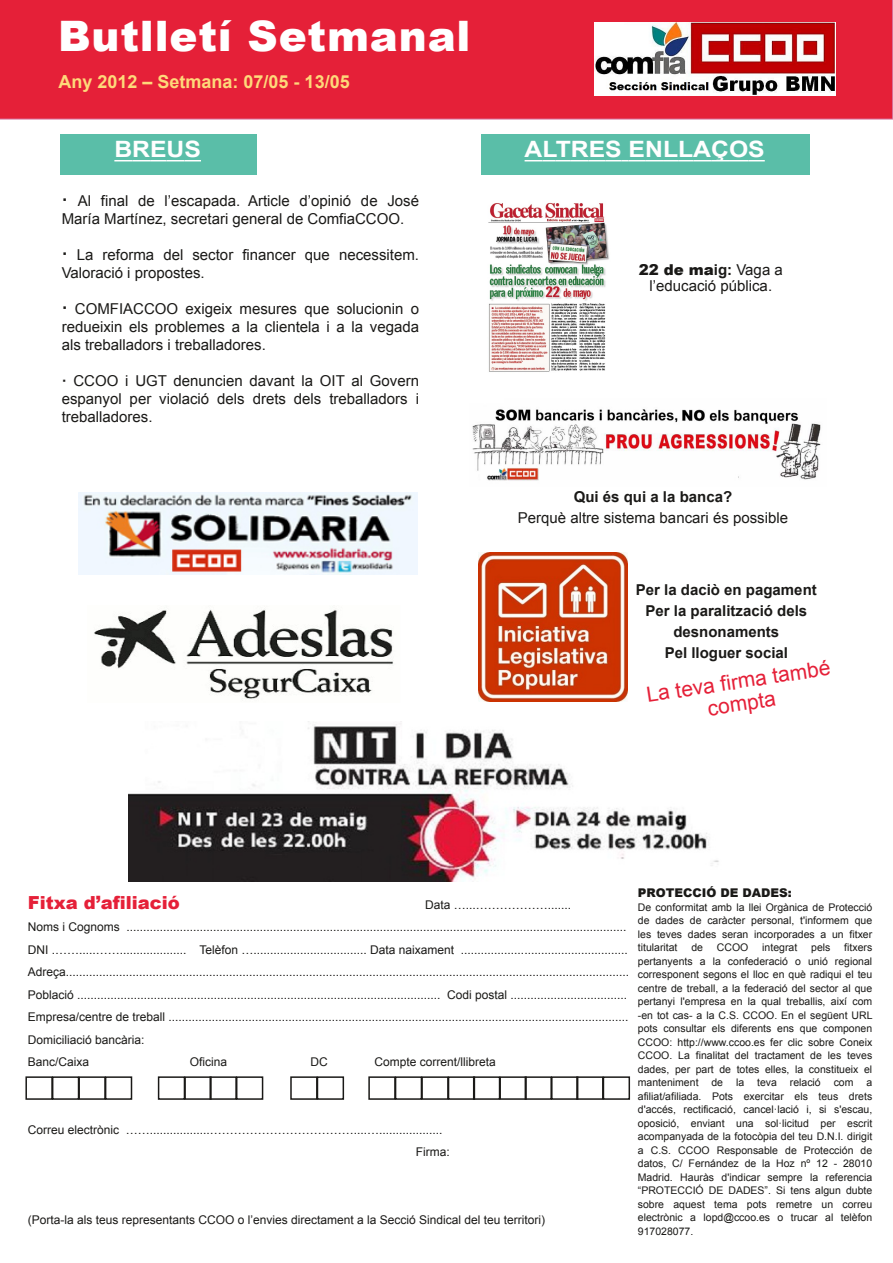
<style>
.page{position:relative;width:893px;height:1263px;background:#fff}
.page>*{position:absolute;margin:0;border:0;box-sizing:border-box;transform-origin:0 0}
.t1{font:900 42px "Arial";letter-spacing:.02em;color:#fff}
.t2{font:700 22.5px "Arial";color:#fff;scale:1.1 1}
.t3{font:21px/22.5px "Arial";color:#e52038;text-align:center}
.t4{font:700 18px "Arial";color:#fed97a}
.t5{font:900 18px "Arial";color:#e52038}
.t6{font:15px/18px "Arial";color:#1a1917}
.t7{font:700 15px/21px "Arial";color:#1a1917;text-align:center}
.t8{font:12px/22.5px "Arial";color:#1a1917}
.t9{font:900 12px "Arial";color:#1a1917}
.t10{font:10.5px/13.5px "Arial";color:#1a1917;text-align:justify}
.s1{font-weight:700;font-size:18px}
.s2{font-weight:700}
.s3{font-weight:900}
</style>
<div class="page">
<div style="left:0;top:0;width:893px;height:119px;background:#e52038"></div>
<img style="left:595px;top:22px;width:241px;height:73px">
<div style="left:60px;top:135px;width:196px;height:40px;background:#5abea8"></div>
<svg style="left:114px;top:160px;width:87px;height:1px"></svg>
<div style="left:481px;top:135px;width:329px;height:40px;background:#5abea8"></div>
<svg style="left:525px;top:160px;width:240px;height:1px"></svg>
<img style="left:78px;top:492px;width:340px;height:83px">
<img style="left:94px;top:609px;width:299px;height:90px">
<img style="left:479px;top:553px;width:149px;height:148px">
<img style="left:128px;top:721px;width:591px;height:161px">
<img style="left:488px;top:202px;width:121px;height:170px">
<img style="left:472px;top:409px;width:349px;height:72px">
<div style="left:25px;top:1076px;width:28px;height:24px;border:2px solid #1a1917"></div>
<div style="left:52px;top:1076px;width:27px;height:24px;border:2px solid #1a1917"></div>
<div style="left:78px;top:1076px;width:28px;height:24px;border:2px solid #1a1917"></div>
<div style="left:105px;top:1076px;width:27px;height:24px;border:2px solid #1a1917"></div>
<div style="left:158px;top:1076px;width:27px;height:24px;border:2px solid #1a1917"></div>
<div style="left:184px;top:1076px;width:28px;height:24px;border:2px solid #1a1917"></div>
<div style="left:209px;top:1076px;width:28px;height:24px;border:2px solid #1a1917"></div>
<div style="left:236px;top:1076px;width:27px;height:24px;border:2px solid #1a1917"></div>
<div style="left:290px;top:1076px;width:28px;height:24px;border:2px solid #1a1917"></div>
<div style="left:317px;top:1076px;width:27px;height:24px;border:2px solid #1a1917"></div>
<div style="left:368px;top:1076px;width:28px;height:24px;border:2px solid #1a1917"></div>
<div style="left:395px;top:1076px;width:27px;height:24px;border:2px solid #1a1917"></div>
<div style="left:421px;top:1076px;width:28px;height:24px;border:2px solid #1a1917"></div>
<div style="left:448px;top:1076px;width:27px;height:24px;border:2px solid #1a1917"></div>
<div style="left:473px;top:1076px;width:27px;height:24px;border:2px solid #1a1917"></div>
<div style="left:499px;top:1076px;width:28px;height:24px;border:2px solid #1a1917"></div>
<div style="left:525px;top:1076px;width:27px;height:24px;border:2px solid #1a1917"></div>
<div style="left:551px;top:1076px;width:27px;height:24px;border:2px solid #1a1917"></div>
<div style="left:576px;top:1076px;width:28px;height:24px;border:2px solid #1a1917"></div>
<div style="left:603px;top:1076px;width:27px;height:24px;border:2px solid #1a1917"></div>
<h1 class="t1" style="left:58px;top:12px;width:414px">Butlletí Setmanal</h1>
<h3 class="t4" style="left:58px;top:71px;width:293px">Any 2012 – Setmana: 07/05 - 13/05</h3>
<h2 class="t2" style="left:114px;top:136px;width:80px">BREUS</h2>
<p class="t6" style="left:62px;top:192px;width:359px"><span class="s1">·</span> Al final de l’escapada. Article d’opinió de José<br>María Martínez, secretari general de ComfiaCCOO.</p>
<p class="t6" style="left:62px;top:246px;width:359px"><span class="s1">·</span> La reforma del sector financer que necessitem.<br>Valoració i propostes.</p>
<p class="t6" style="left:62px;top:300px;width:359px;text-align:justify"><span class="s1">·</span> COMFIACCOO exigeix mesures que solucionin o redueixin els problemes a la clientela i a la vegada als treballadors i treballadores.</p>
<p class="t6" style="left:62px;top:372px;width:359px;text-align:justify"><span class="s2">·</span> CCOO i UGT denuncien davant la OIT al Govern espanyol per violació dels drets dels treballadors i treballadores.</p>
<h2 class="t2" style="left:525px;top:136px;width:220px">ALTRES ENLLAÇOS</h2>
<p class="t6" style="left:639px;top:261px;width:145px;line-height:16.5px;text-align:center"><span class="s3">22 de ma</span><span class="s2">ig:</span> Vaga a l’educació pública.</p>
<p class="t7" style="left:574px;top:486px;width:160px">Qui és qui a la banca?</p>
<p class="t6" style="left:518px;top:508px;width:272px">Perquè altre sistema bancari és possible</p>
<p class="t7" style="left:636px;top:579px;width:182px">Per la daciò en pagament<br>Per la paralització dels desnonaments<br>Pel lloguer social</p>
<h3 class="t3" style="left:645px;top:683px;width:187px;rotate:-8deg">La teva firma també compta</h3>
<h3 class="t5" style="left:28px;top:892px;width:153px">Fitxa d’afiliació</h3>
<p class="t8" style="left:28px;top:893px;width:603px;text-indent:397px">Data …...……………….......<br>Noms i Cognoms ......................................................................................................................................................<br>DNI .…….....…….................... Telèfon ….................................. Data naixament ..................................................<br>Adreça.........................................................................................................................................................................<br>Població ............................................................................................................. Codi postal ...................................<br>Empresa/centre de treball ..........................................................................................................................................<br>Domiciliació bancària:<br>Banc/Caixa</p>
<p class="t8" style="left:190px;top:1051px;width:39px">Oficina</p>
<p class="t8" style="left:310px;top:1051px;width:19px">DC</p>
<p class="t8" style="left:374px;top:1051px;width:123px">Compte corrent/llibreta</p>
<p class="t8" style="left:416px;top:1118px;width:35px;text-indent:-388px">Correu electrònic ……..................………………………………....…...................<br>Firma:</p>
<p class="t8" style="left:28px;top:1208px;width:519px">(Porta-la als teus representants CCOO o l’envies directament a la Secció Sindical del teu territori)</p>
<p class="t9" style="left:638px;top:886px;width:155px">PROTECCIÓ DE DADES:</p>
<p class="t10" style="left:638px;top:900px;width:236px">De conformitat amb la llei Orgànica de Protecció de dades de caràcter personal, t'informem que les teves dades seran incorporades a un fitxer titularitat</p>
<p class="t10" style="left:691px;top:941px;width:13px">de</p>
<p class="t10" style="left:717px;top:941px;width:33px">CCOO</p>
<p class="t10" style="left:762px;top:941px;width:37px">integrat</p>
<p class="t10" style="left:811px;top:941px;width:21px">pels</p>
<p class="t10" style="left:638px;top:941px;width:236px;text-indent:206px">fitxers pertanyents a la confederació o unió regional corresponent segons el lloc en què radiqui el teu centre de treball, a la federació del sector al que pertanyi l'empresa en la qual treballis, així com -en tot cas- a la C.S. CCOO. En el següent URL pots consultar els diferents ens que componen CCOO: http://www.ccoo.es fer clic sobre Coneix CCOO. La finalitat del tractament de les teves dades, per part de totes elles, la constitueix el manteniment de la teva relació com a afiliat/afiliada. Pots exercitar els teus drets d'accés, rectificació, cancel·lació i, si s'escau, oposició, enviant una sol·licitud per escrit acompanyada de la fotocòpia del teu D.N.I. dirigit a C.S. CCOO Responsable de Protección de datos, C/ Fernández de la Hoz nº 12 - 28010<br>Madrid. Hauràs d'indicar sempre la referencia “PROTECCIÓ DE DADES”. Si tens algun dubte sobre aquest tema pots remetre un correu electrònic a lopd@ccoo.es o trucar al telèfon 917028077.</p>
</div>
